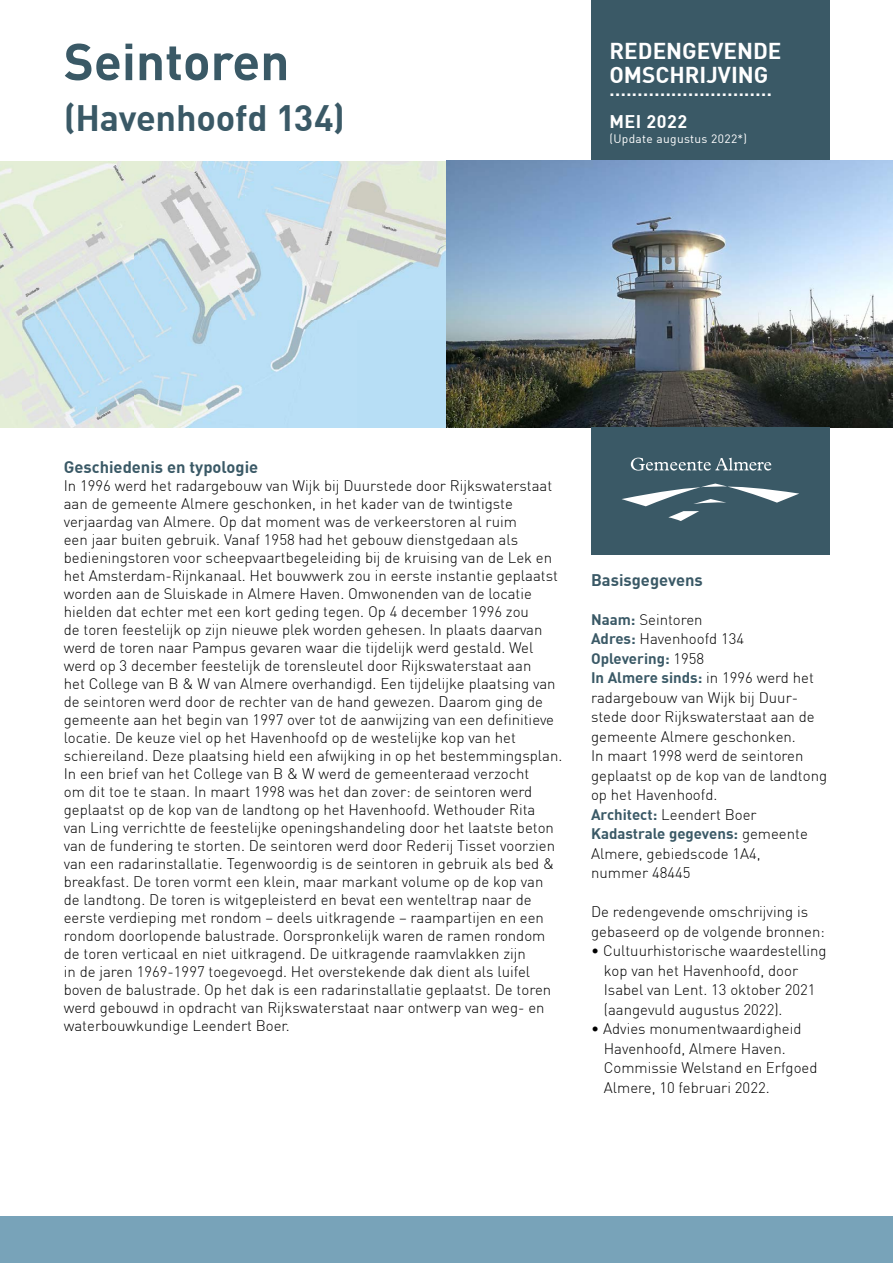
<style>
.page{position:relative;width:893px;height:1263px;background:#fff}
.page>*{position:absolute;margin:0;border:0;box-sizing:border-box;transform-origin:0 0}
.KOP_1{font:700 51px "DIN";color:#3a5966}
.KOP_1-2{font:700 36px "DIN";letter-spacing:-.005em;color:#3a5966}
.Redengevende_omschr{font:700 22.5px/24px "DIN";color:#fff}
.Datum{font:700 18px "DIN";letter-spacing:.025em;color:#fff}
.KOPJE{font:700 16.5px "DIN";color:#3a5966}
.TEKST{font:300 15px/18px "DIN";color:#000}
.Tekst_Basisgegevens{font:300 15px/19.5px "DIN";color:#000}
.Opsomming_basisgegev{font:300 15px/19.5px "DIN";color:#000}
.Tekst_Basisgegevens-2{font:700 15px "DIN";color:#3a5966}
.Datum-2{font:12px "DIN";letter-spacing:.025em;color:#fff}
.s1{font-weight:700;color:#3a5966}
.s2{font-weight:300;color:#000}
</style>
<div class="page">
<div style="left:0;top:1216px;width:893px;height:47px;background:#78a3b9"></div>
<div style="left:591px;top:0;width:238px;height:162px;background:#3a5966"></div>
<img style="left:0;top:161px;width:893px;height:267px">
<div style="left:593px;top:427px;width:234px;height:128px;background:#3a5966"></div>
<svg style="left:631px;top:458px;width:140px;height:13px"></svg>
<svg style="left:622px;top:483px;width:177px;height:38px"></svg>
<h1 class="KOP_1" style="left:64px;top:28px;width:227px">Seintoren</h1>
<h1 class="KOP_1-2" style="left:64px;top:95px;width:283px">(Havenhoofd 134)</h1>
<p class="Redengevende_omschr" style="left:609px;top:37px;width:174px">REDENGEVENDE<br>OMSCHRIJVING</p>
<p class="Datum" style="left:609px;top:109px;width:79px">MEI 2022</p>
<p class="Datum-2" style="left:609px;top:131px;width:139px">(Update augustus 2022*)</p>
<p class="Datum" style="left:609px;top:78px;width:164px">.............................</p>
<p class="KOPJE" style="left:64px;top:456px;width:196px">Geschiedenis en typologie</p>
<p class="TEKST" style="left:64px;top:477px;width:500px">In 1996 werd het radargebouw van Wijk bij Duurstede door Rijkswaterstaat aan de gemeente Almere geschonken, in het kader van de twintigste verjaardag van Almere. Op dat moment was de verkeerstoren al ruim<br>een jaar buiten gebruik. Vanaf 1958 had het gebouw dienstgedaan als bedieningstoren voor scheepvaartbegeleiding bij de kruising van de Lek en het Amsterdam-Rijnkanaal. Het bouwwerk zou in eerste instantie geplaatst worden aan de Sluiskade in Almere Haven. Omwonenden van de locatie hielden dat echter met een kort geding tegen. Op 4 december 1996 zou<br>de toren feestelijk op zijn nieuwe plek worden gehesen. In plaats daarvan werd de toren naar Pampus gevaren waar die tijdelijk werd gestald. Wel werd op 3 december feestelijk de torensleutel door Rijkswaterstaat aan<br>het College van B &amp; W van Almere overhandigd. Een tijdelijke plaatsing van de seintoren werd door de rechter van de hand gewezen. Daarom ging de gemeente aan het begin van 1997 over tot de aanwijzing van een definitieve locatie. De keuze viel op het Havenhoofd op de westelijke kop van het schiereiland. Deze plaatsing hield een afwijking in op het bestemmingsplan.<br>In een brief van het College van B &amp; W werd de gemeenteraad verzocht<br>om dit toe te staan. In maart 1998 was het dan zover: de seintoren werd geplaatst op de kop van de landtong op het Havenhoofd. Wethouder Rita<br>van Ling verrichtte de feestelijke openingshandeling door het laatste beton van de fundering te storten. De seintoren werd door Rederij Tisset voorzien van een radarinstallatie. Tegenwoordig is de seintoren in gebruik als bed &amp; breakfast. De toren vormt een klein, maar markant volume op de kop van de landtong. De toren is witgepleisterd en bevat een wenteltrap naar de eerste verdieping met rondom – deels uitkragende – raampartijen en een rondom doorlopende balustrade. Oorspronkelijk waren de ramen rondom de toren verticaal en niet uitkragend. De uitkragende raamvlakken zijn<br>in de jaren 1969-1997 toegevoegd. Het overstekende dak dient als luifel boven de balustrade. Op het dak is een radarinstallatie geplaatst. De toren werd gebouwd in opdracht van Rijkswaterstaat naar ontwerp van weg- en waterbouwkundige Leendert Boer.</p>
<p class="KOPJE" style="left:591px;top:569px;width:113px">Basisgegevens</p>
<p class="Tekst_Basisgegevens" style="left:591px;top:609px;width:113px"><span class="s1">Naam:</span> Seintoren</p>
<p class="Tekst_Basisgegevens" style="left:591px;top:629px;width:155px"><span class="s1">Adres:</span> Havenhoofd 134</p>
<p class="Tekst_Basisgegevens-2" style="left:591px;top:649px;width:115px">Oplevering: <span class="s2">1958</span></p>
<p class="Tekst_Basisgegevens" style="left:591px;top:668px;width:238px"><span class="s1">In Almere sinds:</span> in 1996 werd het radargebouw van Wijk bij Duur&shy;stede door Rijkswaterstaat aan de gemeente Almere geschonken.<br>In maart 1998 werd de seintoren geplaatst op de kop van de landtong op het Havenhoofd.<br><span class="s1">Architect:</span> Leendert Boer</p>
<p class="TEKST" style="left:591px;top:824px;width:218px;line-height:19.5px"><span class="s1">Kadastrale gegevens:</span> gemeente<br>Almere, gebiedscode 1A4, nummer 48445</p>
<p class="Tekst_Basisgegevens" style="left:591px;top:902px;width:235px">De redengevende omschrijving is gebaseerd op de volgende bronnen:</p>
<p class="Opsomming_basisgegev" style="left:604px;top:941px;width:224px;text-indent:-13px">• Cultuurhistorische waardestelling kop van het Havenhoofd, door<br>Isabel van Lent. 13 oktober 2021 (aangevuld augustus 2022).</p>
<p class="Opsomming_basisgegev" style="left:604px;top:1019px;width:215px;text-indent:-13px">• Advies monumentwaardigheid<br>Havenhoofd, Almere Haven.<br>Commissie Welstand en Erfgoed<br>Almere, 10 februari 2022.</p>
</div>
